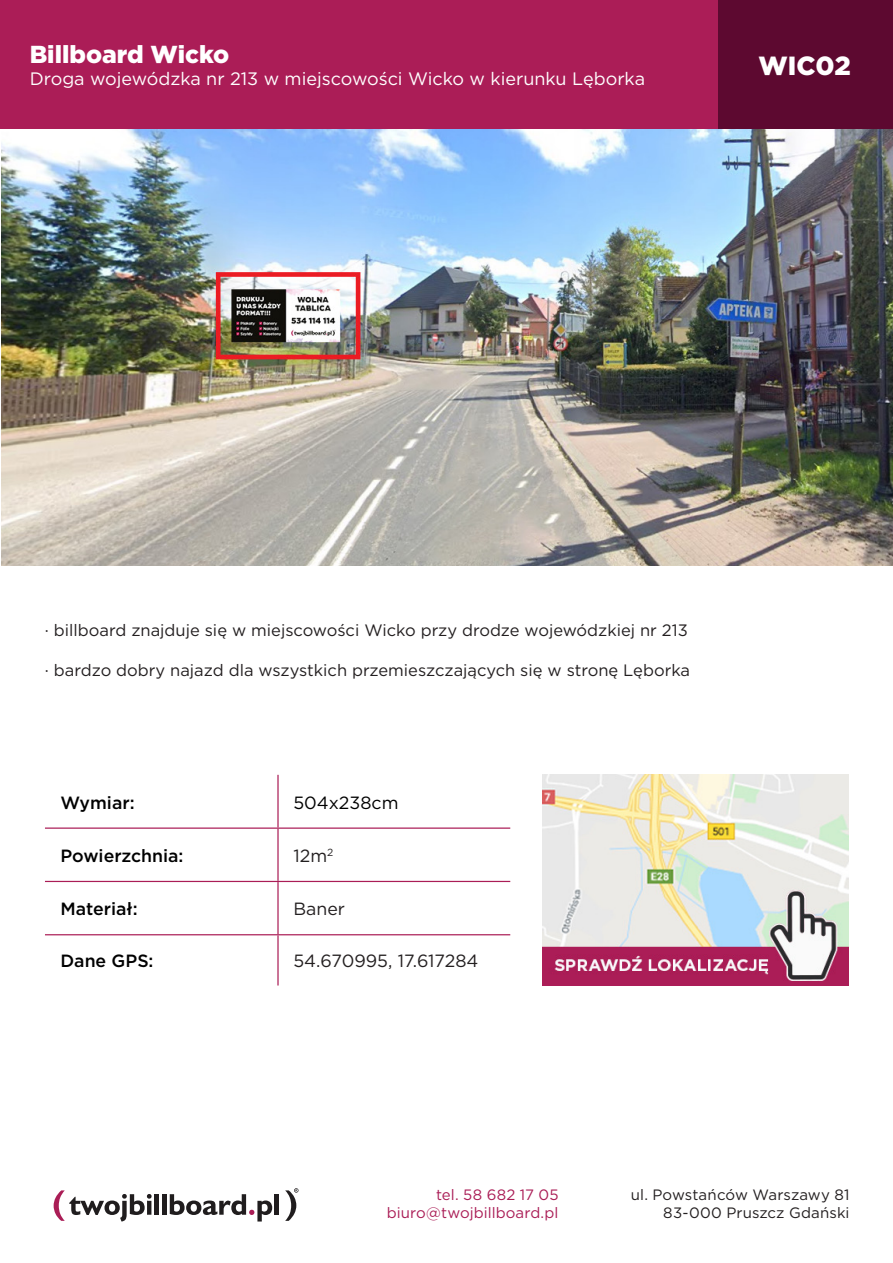
<style>
.page{position:relative;width:893px;height:1263px;background:#fff}
.page>*{position:absolute;margin:0;border:0;box-sizing:border-box;transform-origin:0 0}
.t1{font:900 26.25px "Gotham";color:#fff}
.t2{font:900 24.6px "Gotham";color:#fff}
.t3{font:18px "Gotham";color:#fff}
.t4{font:500 17.7px "Gotham";color:#000}
.t5{font:17.7px "Gotham";color:#231f20}
.t6{font:17.7px "Gotham";color:#000}
.t7{font:16.5px "Gotham";color:#231f20}
.t8{font:15px/18px "Gotham";letter-spacing:.005em;color:#231f20;text-align:right}
.t9{font:15px/18px "Gotham";letter-spacing:.005em;color:#aa1d56;text-align:right}
</style>
<div class="page">
<hr style="left:277px;top:775px;width:2px;height:52px;background:#aa1d56">
<hr style="left:45px;top:827px;width:233px;height:2px;background:#aa1d56">
<hr style="left:278px;top:827px;width:232px;height:2px;background:#aa1d56">
<hr style="left:277px;top:829px;width:2px;height:52px;background:#aa1d56">
<hr style="left:45px;top:881px;width:233px;height:1px;background:#aa1d56">
<hr style="left:278px;top:881px;width:232px;height:1px;background:#aa1d56">
<hr style="left:277px;top:882px;width:2px;height:52px;background:#aa1d56">
<hr style="left:45px;top:934px;width:233px;height:1px;background:#aa1d56">
<hr style="left:278px;top:934px;width:232px;height:1px;background:#aa1d56">
<hr style="left:277px;top:935px;width:2px;height:50px;background:#aa1d56">
<img style="left:1px;top:128px;width:892px;height:438px">
<img style="left:543px;top:775px;width:305px;height:210px">
<div style="left:0;top:0;width:891px;height:128px;background:#ab1d57"></div>
<div style="left:718px;top:0;width:174px;height:128px;background:#5d0930"></div>
<hr style="left:155px;top:1194px;width:4px;height:21px;background:#201d1e">
<div style="left:162px;top:1194px;width:5px;height:21px;background:#201d1e"></div>
<svg style="left:170px;top:1194px;width:102px;height:27px"></svg>
<hr style="left:275px;top:1194px;width:4px;height:21px;background:#201d1e">
<svg style="left:54px;top:1190px;width:98px;height:31px"></svg>
<svg style="left:285px;top:1188px;width:13px;height:33px"></svg>
<h2 class="t2" style="left:30px;top:37px;width:201px">Billboard Wicko</h2>
<p class="t3" style="left:30px;top:67px;width:617px">Droga wojewódzka nr 213 w miejscowości Wicko w kierunku Lęborka</p>
<h1 class="t1" style="left:758px;top:47px;width:94px">WIC02</h1>
<p class="t7" style="left:45px;top:620px;width:644px">· billboard znajduje się w miejscowości Wicko przy drodze wojewódzkiej nr 213</p>
<p class="t7" style="left:45px;top:659px;width:647px">· bardzo dobry najazd dla wszystkich przemieszczających się w stronę Lęborka</p>
<p class="t4" style="left:60px;top:791px;width:76px">Wymiar:</p>
<p class="t6" style="left:293px;top:791px;width:107px">504x238cm</p>
<p class="t4" style="left:60px;top:844px;width:125px">Powierzchnia:</p>
<p class="t5" style="left:293px;top:844px;width:41px">12m<sup>2</sup></p>
<p class="t4" style="left:60px;top:897px;width:79px">Materiał:</p>
<p class="t5" style="left:293px;top:897px;width:53px">Baner</p>
<p class="t4" style="left:60px;top:949px;width:95px">Dane GPS:</p>
<p class="t5" style="left:293px;top:950px;width:186px">54.670995, 17.617284</p>
<p class="t9" style="left:387px;top:1185px;width:173px">tel. 58 682 17 05 biuro@twojbillboard.pl</p>
<p class="t8" style="left:631px;top:1185px;width:220px">ul. Powstańców Warszawy 81<br>83-000 Pruszcz Gdański</p>
</div>
